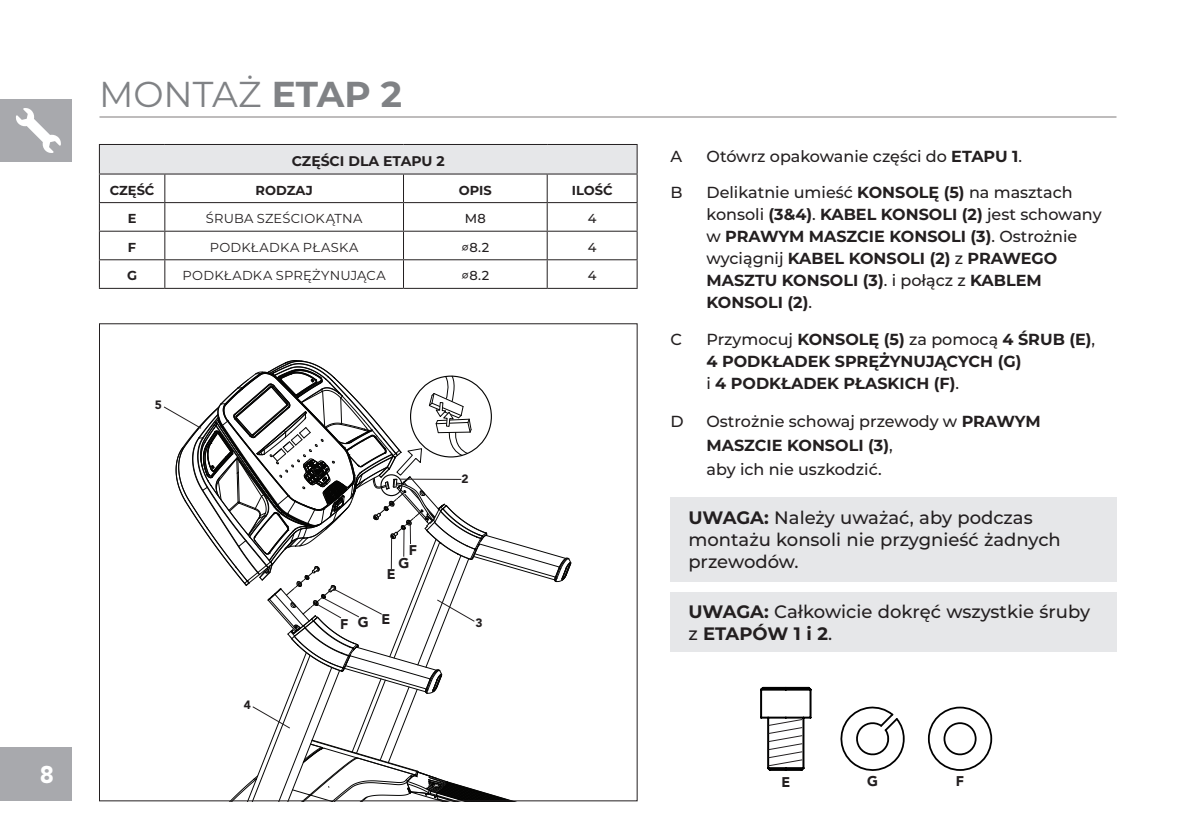
<style>
.page{position:relative;width:1188px;height:828px;background:#fff}
.page>*{position:absolute;margin:0;border:0;box-sizing:border-box;transform-origin:0 0}
.t1{font:36px "Montserrat";color:#808285}
.t2{font:900 24px "Avenir LT Std";color:#fff}
.Body_Copy_12_14_4{font:500 18px/22px "Montserrat";color:#231f20}
.t3{font:700 16px/22px "Montserrat";color:#231f20}
.t4{font:500 16px/24px "Montserrat";color:#231f20}
.Text_Box{font:700 14px "Montserrat";color:#231f20}
.t5{font:900 14px "Avenir LT Std";color:#231f20}
.t6{font:13px "Montserrat";letter-spacing:.02em;color:#231f20}
.Text_Box-2{font:700 13px "Montserrat";color:#231f20}
.t7{font:500 13px "Montserrat";color:#231f20}
.Text_Box-3{font:900 12px "Avenir LT Std";color:#231f20}
.s1{font-weight:700}
.s2{font-weight:500}
</style>
<div class="page">
<div style="left:0;top:747px;width:72px;height:54px;background:#a8a9ad"></div>
<div style="left:0;top:99px;width:72px;height:63px;background:#a8a9ad"></div>
<svg style="left:16px;top:108px;width:45px;height:45px"></svg>
<hr style="left:100px;top:116px;width:1016px;height:2px;background:#7e7b7b">
<svg style="left:928px;top:707px;width:64px;height:64px"></svg>
<svg style="left:840px;top:706px;width:65px;height:65px"></svg>
<div style="left:670px;top:497px;width:446px;height:85px;background:#e6e7e9"></div>
<div style="left:670px;top:592px;width:446px;height:60px;background:#e6e7e9"></div>
<svg style="left:163px;top:360px;width:473px;height:442px"></svg>
<svg style="left:760px;top:686px;width:52px;height:85px"></svg>
<div style="left:99px;top:144px;width:538px;height:30px;background:#e6e7e9"></div>
<hr style="left:99px;top:144px;width:66px;height:1px;background:#231f20">
<hr style="left:165px;top:144px;width:239px;height:1px;background:#231f20">
<hr style="left:404px;top:144px;width:143px;height:1px;background:#231f20">
<hr style="left:547px;top:144px;width:91px;height:1px;background:#231f20">
<hr style="left:99px;top:174px;width:66px;height:1px;background:#231f20">
<hr style="left:165px;top:174px;width:239px;height:1px;background:#231f20">
<hr style="left:404px;top:174px;width:143px;height:1px;background:#231f20">
<hr style="left:547px;top:174px;width:91px;height:1px;background:#231f20">
<hr style="left:99px;top:202px;width:66px;height:1px;background:#231f20">
<hr style="left:165px;top:202px;width:239px;height:1px;background:#231f20">
<hr style="left:404px;top:202px;width:143px;height:1px;background:#231f20">
<hr style="left:547px;top:202px;width:91px;height:1px;background:#231f20">
<hr style="left:99px;top:231px;width:66px;height:1px;background:#231f20">
<hr style="left:165px;top:231px;width:239px;height:1px;background:#231f20">
<hr style="left:404px;top:231px;width:143px;height:1px;background:#231f20">
<hr style="left:547px;top:231px;width:91px;height:1px;background:#231f20">
<hr style="left:99px;top:259px;width:66px;height:1px;background:#231f20">
<svg style="left:99px;top:145px;width:1px;height:143px"></svg>
<hr style="left:165px;top:259px;width:239px;height:1px;background:#231f20">
<svg style="left:164px;top:175px;width:1px;height:113px"></svg>
<hr style="left:404px;top:259px;width:143px;height:1px;background:#231f20">
<svg style="left:403px;top:175px;width:1px;height:113px"></svg>
<hr style="left:547px;top:259px;width:91px;height:1px;background:#231f20">
<svg style="left:547px;top:175px;width:1px;height:113px"></svg>
<svg style="left:637px;top:145px;width:1px;height:143px"></svg>
<hr style="left:99px;top:288px;width:66px;height:1px;background:#231f20">
<hr style="left:165px;top:288px;width:239px;height:1px;background:#231f20">
<hr style="left:404px;top:288px;width:143px;height:1px;background:#231f20">
<hr style="left:547px;top:288px;width:91px;height:1px;background:#231f20">
<h2 class="t2" style="left:40px;top:760px;width:16px">8</h2>
<p class="t1" style="left:99px;top:69px;width:305px">MONTAŻ <span class="s1">ETAP 2</span></p>
<p class="Text_Box" style="left:292px;top:151px;width:155px">CZĘŚCI DLA ETAPU 2</p>
<p class="Text_Box-2" style="left:110px;top:181px;width:46px">CZĘŚĆ</p>
<p class="Text_Box-2" style="left:256px;top:181px;width:59px">RODZAJ</p>
<p class="Text_Box-2" style="left:459px;top:181px;width:34px">OPIS</p>
<p class="Text_Box-2" style="left:572px;top:181px;width:42px">ILOŚĆ</p>
<p class="Text_Box-2" style="left:128px;top:209px;width:10px">E</p>
<p class="t6" style="left:206px;top:210px;width:158px">ŚRUBA SZEŚCIOKĄTNA</p>
<p class="t7" style="left:465px;top:210px;width:23px">M8</p>
<p class="t7" style="left:588px;top:210px;width:10px">4</p>
<p class="Text_Box-2" style="left:128px;top:238px;width:10px">F</p>
<p class="t6" style="left:210px;top:238px;width:150px">PODKŁADKA PŁASKA</p>
<p class="t7" style="left:461px;top:238px;width:29px">∅8.2</p>
<p class="t7" style="left:588px;top:238px;width:10px">4</p>
<p class="Text_Box-2" style="left:127px;top:266px;width:12px">G</p>
<p class="t6" style="left:183px;top:267px;width:205px">PODKŁADKA SPRĘŻYNUJĄCA</p>
<p class="t7" style="left:461px;top:267px;width:29px">∅8.2</p>
<p class="t7" style="left:588px;top:267px;width:10px">4</p>
<p class="Text_Box-3" style="left:155px;top:397px;width:9px">5</p>
<p class="Text_Box-3" style="left:244px;top:697px;width:9px">4</p>
<p class="t5" style="left:409px;top:541px;width:10px">F</p>
<p class="t5" style="left:398px;top:554px;width:12px">G</p>
<p class="t5" style="left:387px;top:566px;width:10px">E</p>
<p class="t5" style="left:340px;top:615px;width:10px">F</p>
<p class="t5" style="left:358px;top:614px;width:12px">G</p>
<p class="t5" style="left:382px;top:611px;width:10px">E</p>
<p class="Text_Box-3" style="left:461px;top:472px;width:9px">2</p>
<p class="Text_Box-3" style="left:476px;top:616px;width:9px">3</p>
<p class="t4" style="left:671px;top:144px;width:13px">A</p>
<p class="t4" style="left:707px;top:144px;width:317px">Otówrz opakowanie części do <span class="s1">ETAPU 1</span>.</p>
<p class="t4" style="left:671px;top:180px;width:14px">B</p>
<p class="t3" style="left:707px;top:181px;width:397px"><span class="s2">Delikatnie umieść</span> KONSOLĘ (5) <span class="s2">na masztach konsoli</span> (3&amp;4)<span class="s2">.</span> KABEL KONSOLI (2) <span class="s2">jest schowany w</span> PRAWYM MASZCIE KONSOLI (3)<span class="s2">. Ostrożnie wyciągnij</span> KABEL KONSOLI (2) <span class="s2">z</span> PRAWEGO MASZTU KONSOLI (3)<span class="s2">. i połącz z</span> KABLEM KONSOLI (2)<span class="s2">.</span></p>
<p class="t4" style="left:671px;top:326px;width:13px">C</p>
<p class="t3" style="left:707px;top:327px;width:390px"><span class="s2">Przymocuj</span> KONSOLĘ (5) <span class="s2">za pomocą</span> 4 ŚRUB (E)<span class="s2">,<br></span>4 PODKŁADEK SPRĘŻYNUJĄCYCH (G)<br><span class="s2">i</span> 4 PODKŁADEK PŁASKICH (F)<span class="s2">.</span></p>
<p class="t4" style="left:671px;top:409px;width:15px">D</p>
<p class="t4" style="left:707px;top:409px;width:336px">Ostrożnie schowaj przewody w <span class="s1">PRAWYM<br>MASZCIE KONSOLI (3)</span>,<br>aby ich nie uszkodzić.</p>
<p class="Body_Copy_12_14_4" style="left:688px;top:506px;width:374px"><span class="s1">UWAGA:</span> Należy uważać, aby podczas montażu konsoli nie przygnieść żadnych przewodów.</p>
<p class="Body_Copy_12_14_4" style="left:688px;top:600px;width:403px"><span class="s1">UWAGA:</span> Całkowicie dokręć wszystkie śruby z <span class="s1">ETAPÓW 1 i 2</span>.</p>
<p class="t5" style="left:781px;top:774px;width:10px">E</p>
<p class="t5" style="left:867px;top:773px;width:12px">G</p>
<p class="t5" style="left:956px;top:773px;width:10px">F</p>
</div>
